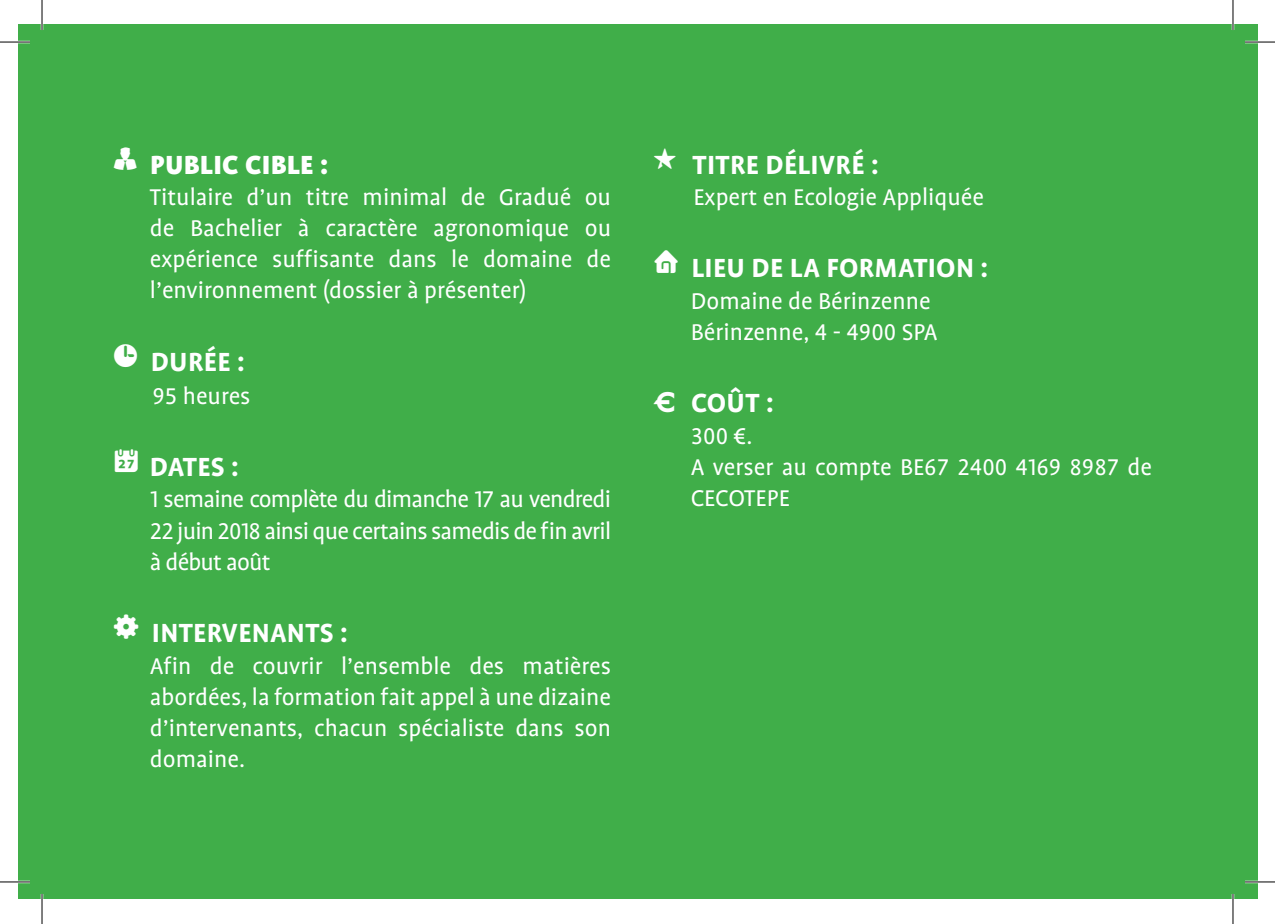
<style>
.page{position:relative;width:1275px;height:924px;background:#fff}
.page>*{position:absolute;margin:0;border:0;box-sizing:border-box;transform-origin:0 0}
.t1{font:700 30px "Profile OT";letter-spacing:.01em;color:#fff}
.t2{font:900 30px "Profile OT";letter-spacing:.01em;color:#fff}
.t3{font:26px/31.2px "Profile OT";color:#fff;text-align:justify}
.s1{font-family:"Breezi Icon Set";font-weight:400}
.s2{font-family:"P22 Euros";font-weight:400}
</style>
<div class="page">
<div style="left:18px;top:24px;width:1239px;height:875px;background:#40ae49"></div>
<hr style="left:0;top:41px;width:30px;height:2px;background:#fff">
<hr style="left:1245px;top:41px;width:30px;height:2px;background:#fff">
<hr style="left:0;top:880px;width:30px;height:2px;background:#fff">
<hr style="left:1245px;top:880px;width:30px;height:2px;background:#fff">
<hr style="left:41px;top:0;width:2px;height:30px;background:#fff">
<hr style="left:41px;top:893px;width:2px;height:30px;background:#fff">
<hr style="left:1231px;top:0;width:3px;height:30px;background:#fff">
<hr style="left:1231px;top:893px;width:3px;height:30px;background:#fff">
<hr style="left:0;top:42px;width:30px;height:1px;background:#000">
<hr style="left:1245px;top:42px;width:30px;height:1px;background:#000">
<hr style="left:0;top:881px;width:30px;height:1px;background:#000">
<hr style="left:1245px;top:881px;width:30px;height:1px;background:#000">
<hr style="left:42px;top:0;width:1px;height:30px;background:#000">
<hr style="left:42px;top:893px;width:1px;height:30px;background:#000">
<hr style="left:1232px;top:0;width:1px;height:30px;background:#000">
<hr style="left:1232px;top:893px;width:1px;height:30px;background:#000">
<p class="t2" style="left:113px;top:147px;width:217px"><span class="s1">u</span> PUBLIC CIBLE :</p>
<p class="t3" style="left:150px;top:181px;width:463px">Titulaire d’un titre minimal de Gradué ou de Bachelier à caractère agronomique ou expérience suffisante dans le domaine de l’environnement (dossier à présenter)</p>
<p class="t1" style="left:113px;top:345px;width:133px"><span class="s1">c</span> DURÉE :</p>
<p class="t3" style="left:152px;top:380px;width:100px">95 heures</p>
<p class="t1" style="left:113px;top:450px;width:127px"><span class="s1">C</span> DATES :</p>
<p class="t3" style="left:150px;top:484px;width:463px">1 semaine complète du dimanche 17 au vendredi 22 juin 2018 ainsi que certains samedis de fin avril à début août</p>
<p class="t1" style="left:113px;top:616px;width:236px"><span class="s1">E</span> INTERVENANTS :</p>
<p class="t3" style="left:150px;top:650px;width:463px">Afin de couvrir l’ensemble des matières abordées, la formation fait appel à une dizaine d’intervenants, chacun spécialiste dans son domaine.</p>
<p class="t1" style="left:654px;top:147px;width:226px"><span class="s1">s</span> TITRE DÉLIVRÉ :</p>
<p class="t3" style="left:693px;top:181px;width:292px">Expert en Ecologie Appliquée</p>
<p class="t1" style="left:654px;top:251px;width:336px"><span class="s1">h</span> LIEU DE LA FORMATION :</p>
<p class="t3" style="left:691px;top:285px;width:248px">Domaine de Bérinzenne<br>Bérinzenne, 4 - 4900 SPA</p>
<p class="t1" style="left:654px;top:386px;width:121px"><span class="s2">X</span> COÛT :</p>
<p class="t3" style="left:691px;top:420px;width:463px;text-align:left">300 €.<br>A verser au compte BE67 2400 4169 8987 de<br>CECOTEPE</p>
</div>
